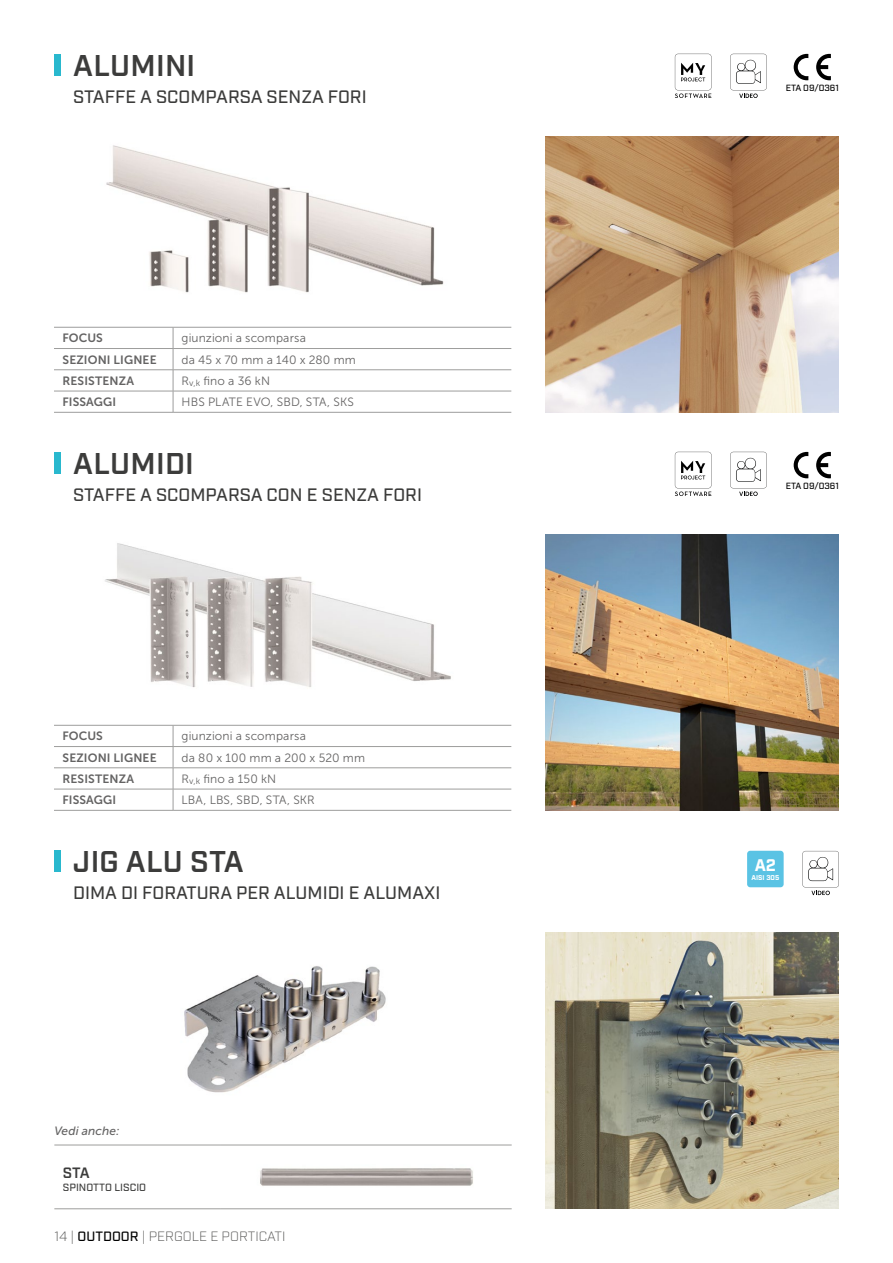
<style>
.page{position:relative;width:893px;height:1263px;background:#fff}
.page>*{position:absolute;margin:0;border:0;box-sizing:border-box;transform-origin:0 0}
.HEAD_1_CAP{font:600 30px "Industry";letter-spacing:.01em;color:#3c3c3b}
.SUBHEAD_3_CAP{font:500 18px "Industry";color:#3c3c3b}
.SUBHEAD{font:500 18px "Industry";color:#3c3c3b}
.t1{font:700 16.8px "Industry";color:#fff}
.HEAD_1_CAP-2{font:600 15px "Industry";color:#3c3c3b}
.t2{font:300 13.5px "Industry";color:#575756}
.table_body_-_left{font:12px "Museo Sans 300";letter-spacing:.01em;color:#646363}
.table_head_-_left{font:12px "Museo Sans 700";letter-spacing:.01em;color:#646363}
.t3{font:italic 12px "Museo Sans 500";letter-spacing:.01em;color:#646363}
.SUBHEAD_3_CAP-2{font:500 10.5px "Industry";color:#3c3c3b}
.ICON{font:500 9px "Industry";color:#000}
.t4{font:700 6.9px "Industry";color:#fff}
.s1{font-weight:500;color:#000}
</style>
<div class="page">
<img style="left:545px;top:932px;width:294px;height:277px">
<img style="left:545px;top:136px;width:294px;height:276px">
<img style="left:545px;top:534px;width:294px;height:276px">
<img style="left:184px;top:966px;width:202px;height:127px">
<img style="left:106px;top:145px;width:338px;height:148px">
<img style="left:105px;top:543px;width:346px;height:145px">
<div style="left:54px;top:54px;width:6px;height:22px;background:#29b8ce"></div>
<div style="left:54px;top:452px;width:6px;height:22px;background:#29b8ce"></div>
<div style="left:54px;top:850px;width:6px;height:21px;background:#29b8ce"></div>
<svg style="left:794px;top:54px;width:14px;height:26px"></svg>
<svg style="left:816px;top:54px;width:15px;height:26px"></svg>
<svg style="left:794px;top:452px;width:14px;height:26px"></svg>
<svg style="left:816px;top:452px;width:15px;height:26px"></svg>
<svg style="left:675px;top:54px;width:36px;height:44px"></svg>
<svg style="left:675px;top:452px;width:36px;height:44px"></svg>
<svg style="left:730px;top:54px;width:37px;height:44px"></svg>
<svg style="left:730px;top:452px;width:37px;height:44px"></svg>
<svg style="left:802px;top:851px;width:37px;height:44px"></svg>
<div style="left:747px;top:851px;width:37px;height:36px;background:#5ac3e4;border-radius:3px"></div>
<hr style="left:54px;top:327px;width:119px;height:1px;background:#9d9d9c">
<hr style="left:173px;top:327px;width:338px;height:1px;background:#9d9d9c">
<hr style="left:54px;top:348px;width:119px;height:1px;background:#9d9d9c">
<hr style="left:173px;top:348px;width:338px;height:1px;background:#9d9d9c">
<hr style="left:54px;top:369px;width:119px;height:1px;background:#9d9d9c">
<hr style="left:173px;top:369px;width:338px;height:1px;background:#9d9d9c">
<hr style="left:54px;top:391px;width:119px;height:1px;background:#9d9d9c">
<hr style="left:173px;top:391px;width:338px;height:1px;background:#9d9d9c">
<svg style="left:173px;top:327px;width:1px;height:85px"></svg>
<hr style="left:54px;top:412px;width:119px;height:1px;background:#9d9d9c">
<hr style="left:173px;top:412px;width:338px;height:1px;background:#9d9d9c">
<hr style="left:54px;top:725px;width:119px;height:1px;background:#9d9d9c">
<hr style="left:173px;top:725px;width:338px;height:1px;background:#9d9d9c">
<hr style="left:54px;top:746px;width:119px;height:1px;background:#9d9d9c">
<hr style="left:173px;top:746px;width:338px;height:1px;background:#9d9d9c">
<hr style="left:54px;top:767px;width:119px;height:1px;background:#9d9d9c">
<hr style="left:173px;top:767px;width:338px;height:1px;background:#9d9d9c">
<hr style="left:54px;top:789px;width:119px;height:1px;background:#9d9d9c">
<hr style="left:173px;top:789px;width:338px;height:1px;background:#9d9d9c">
<svg style="left:173px;top:725px;width:1px;height:85px"></svg>
<hr style="left:54px;top:810px;width:119px;height:1px;background:#9d9d9c">
<hr style="left:173px;top:810px;width:338px;height:1px;background:#9d9d9c">
<hr style="left:54px;top:1145px;width:166px;height:1px;background:#9d9d9c">
<hr style="left:220px;top:1145px;width:292px;height:1px;background:#9d9d9c">
<hr style="left:54px;top:1208px;width:166px;height:1px;background:#9d9d9c">
<hr style="left:220px;top:1208px;width:292px;height:1px;background:#9d9d9c">
<img style="left:260px;top:1168px;width:213px;height:18px">
<p class="HEAD_1_CAP" style="left:73px;top:48px;width:124px">ALUMINI</p>
<p class="SUBHEAD_3_CAP" style="left:73px;top:86px;width:295px">STAFFE A SCOMPARSA SENZA FORI</p>
<p class="table_head_-_left" style="left:63px;top:332px;width:42px">FOCUS</p>
<p class="table_body_-_left" style="left:182px;top:332px;width:126px">giunzioni a scomparsa</p>
<p class="table_head_-_left" style="left:63px;top:353px;width:96px">SEZIONI LIGNEE</p>
<p class="table_body_-_left" style="left:182px;top:353px;width:176px">da 45 x 70 mm a 140 x 280 mm</p>
<p class="table_head_-_left" style="left:63px;top:374px;width:73px">RESISTENZA</p>
<p class="table_body_-_left" style="left:182px;top:374px;width:90px">R<sub>v,k</sub> fino a 36 kN</p>
<p class="table_head_-_left" style="left:63px;top:395px;width:55px">FISSAGGI</p>
<p class="table_body_-_left" style="left:182px;top:396px;width:174px">HBS PLATE EVO, SBD, STA, SKS</p>
<p class="HEAD_1_CAP" style="left:73px;top:446px;width:122px">ALUMIDI</p>
<p class="SUBHEAD_3_CAP" style="left:73px;top:484px;width:350px">STAFFE A SCOMPARSA CON E SENZA FORI</p>
<p class="table_head_-_left" style="left:63px;top:730px;width:42px">FOCUS</p>
<p class="table_body_-_left" style="left:182px;top:730px;width:126px">giunzioni a scomparsa</p>
<p class="table_head_-_left" style="left:63px;top:751px;width:96px">SEZIONI LIGNEE</p>
<p class="table_body_-_left" style="left:182px;top:751px;width:185px">da 80 x 100 mm a 200 x 520 mm</p>
<p class="table_head_-_left" style="left:63px;top:772px;width:73px">RESISTENZA</p>
<p class="table_body_-_left" style="left:182px;top:772px;width:96px">R<sub>v,k</sub> fino a 150 kN</p>
<p class="table_head_-_left" style="left:63px;top:793px;width:55px">FISSAGGI</p>
<p class="table_body_-_left" style="left:182px;top:794px;width:135px">LBA, LBS, SBD, STA, SKR</p>
<p class="ICON" style="left:786px;top:82px;width:55px">ETA 09/0361</p>
<p class="ICON" style="left:786px;top:480px;width:55px">ETA 09/0361</p>
<p class="HEAD_1_CAP" style="left:73px;top:843px;width:172px">JIG ALU STA</p>
<p class="t1" style="left:755px;top:855px;width:23px">A2</p>
<p class="t4" style="left:751px;top:873px;width:29px">AISI 305</p>
<p class="SUBHEAD" style="left:73px;top:882px;width:369px">DIMA DI FORATURA PER ALUMIDI E ALUMAXI</p>
<p class="t3" style="left:54px;top:1124px;width:67px">Vedi anche:</p>
<p class="HEAD_1_CAP-2" style="left:63px;top:1164px;width:28px">STA</p>
<p class="SUBHEAD_3_CAP-2" style="left:63px;top:1181px;width:85px">SPINOTTO LISCIO</p>
<p class="t2" style="left:54px;top:1228px;width:233px">14 | <span class="s1">OUTDOOR</span> | PERGOLE E PORTICATI</p>
</div>
